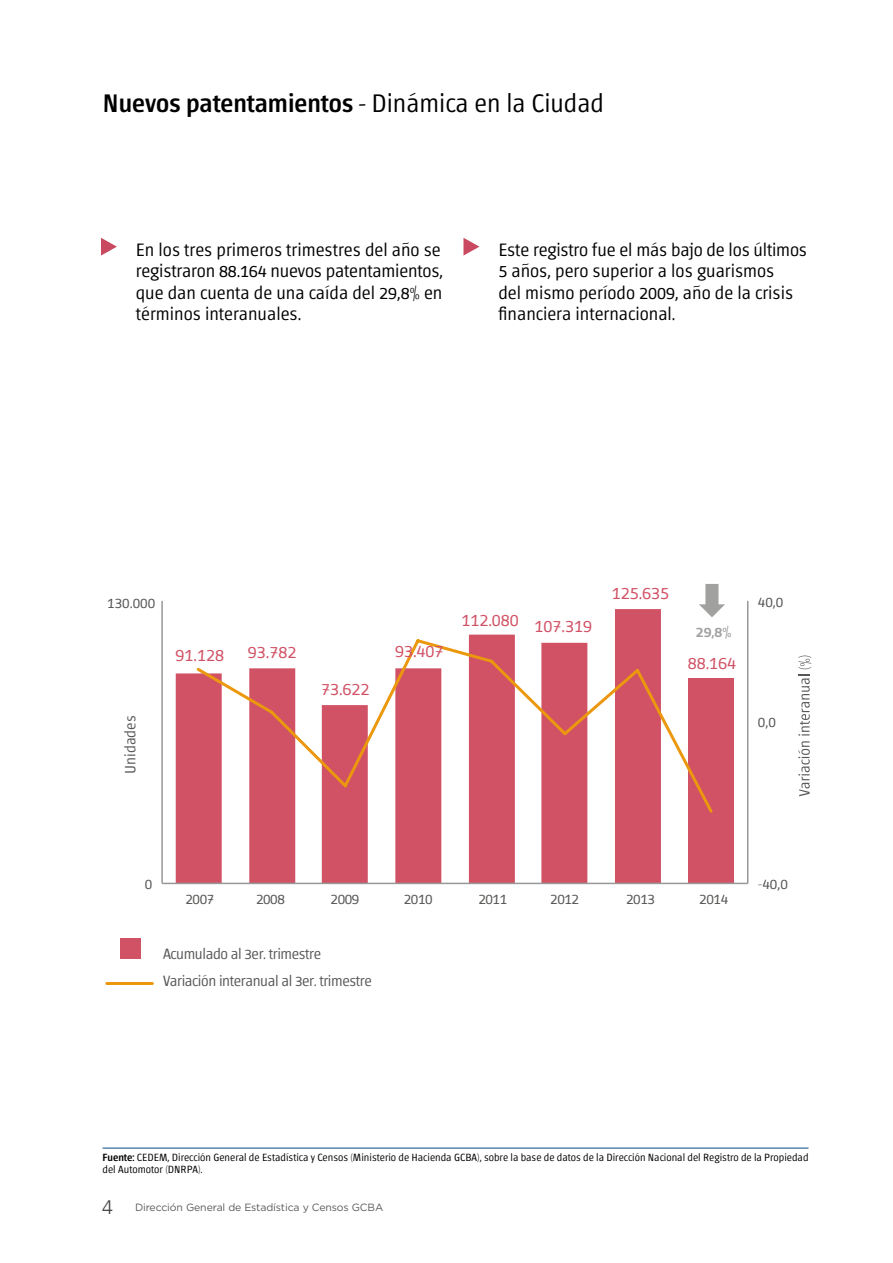
<style>
.page{position:relative;width:893px;height:1263px;background:#fff}
.page>*{position:absolute;margin:0;border:0;box-sizing:border-box;transform-origin:0 0}
.t1{font:500 25.5px "Chaco";color:#000}
.t2{font:300 18px/21.6px "Chaco";color:#000}
.t3{font:300 18px "Chaco";color:#d15265}
.t4{font:300 15px/27.3px "Chaco";letter-spacing:-.025em;color:#575756}
.t5{font:300 15px "Chaco";color:#575756}
.t6{font:500 15px "Chaco";color:#a1a1a0}
.t7{font:300 10.5px/12px "Chaco";color:#000}
.t8{font:10.5px "Gotham";letter-spacing:-.01em;color:#5a5b5d}
.s1{font-weight:300}
.s2{font-weight:500}
.s3{font-family:"Zurich BT";font-weight:300;font-size:19.5px;color:#414042}
</style>
<div class="page">
<hr style="left:103px;top:1148px;width:705px;height:1px;background:#004c83">
<div style="left:688px;top:678px;width:46px;height:205px;background:#d15265"></div>
<svg style="left:176px;top:609px;width:485px;height:274px;fill:#d15265"></svg>
<hr style="left:747px;top:601px;width:1px;height:282px;background:#979898">
<hr style="left:161px;top:601px;width:2px;height:282px;background:#979898">
<hr style="left:162px;top:883px;width:586px;height:1px;background:#979898">
<svg style="left:194px;top:637px;width:519px;height:178px"></svg>
<svg style="left:798px;top:741px;width:12px;height:55px"></svg>
<svg style="left:798px;top:675px;width:12px;height:60px"></svg>
<svg style="left:798px;top:655px;width:13px;height:14px"></svg>
<svg style="left:699px;top:584px;width:26px;height:33px"></svg>
<div style="left:121px;top:939px;width:20px;height:20px;background:#d15265"></div>
<hr style="left:107px;top:982px;width:45px;height:3px;background:#eb980e">
<h1 class="t1" style="left:103px;top:91px;width:503px">Nuevos patentamientos - <span class="s1">Dinámica en la Ciudad</span></h1>
<p class="t2" style="left:136px;top:239px;width:309px">En los tres primeros trimestres del año se registraron 88.164 nuevos patentamientos, que dan cuenta de una caída del 29,8% en términos interanuales.</p>
<p class="t2" style="left:498px;top:239px;width:310px">Este registro fue el más bajo de los últimos 5 años, pero superior a los guarismos<br>del mismo período 2009, año de la crisis financiera internacional.</p>
<p class="t4" style="left:107px;top:590px;width:49px">130.000</p>
<p class="t3" style="left:175px;top:646px;width:50px">91.128</p>
<p class="t3" style="left:248px;top:643px;width:50px">93.782</p>
<p class="t5" style="left:124px;top:774px;width:60px;rotate:-90deg">Unidades</p>
<p class="t3" style="left:321px;top:681px;width:50px">73.622</p>
<p class="t3" style="left:395px;top:643px;width:50px">93.407</p>
<p class="t3" style="left:461px;top:614px;width:132px">112.080 107.319</p>
<p class="t3" style="left:612px;top:585px;width:59px">125.635</p>
<p class="t6" style="left:696px;top:625px;width:37px">29,8%</p>
<p class="t3" style="left:688px;top:655px;width:50px">88.164</p>
<p class="t4" style="left:758px;top:589px;width:27px">40,0</p>
<p class="t4" style="left:758px;top:709px;width:19px">0,0</p>
<p class="t4" style="left:145px;top:871px;width:9px">0</p>
<p class="t4" style="left:758px;top:871px;width:31px">-40,0</p>
<p class="t4" style="left:185px;top:886px;width:30px">2007</p>
<p class="t4" style="left:256px;top:886px;width:30px">2008</p>
<p class="t4" style="left:331px;top:886px;width:30px">2009</p>
<p class="t4" style="left:404px;top:886px;width:30px">2010</p>
<p class="t4" style="left:478px;top:886px;width:30px">2011</p>
<p class="t4" style="left:550px;top:886px;width:30px">2012</p>
<p class="t4" style="left:626px;top:886px;width:30px">2013</p>
<p class="t4" style="left:699px;top:886px;width:30px">2014</p>
<p class="t4" style="left:163px;top:941px;width:210px">Acumulado al 3er. trimestre<br>Variación interanual al 3er. trimestre</p>
<p class="t7" style="left:103px;top:1152px;width:707px"><span class="s2">Fuente:</span> CEDEM, Dirección General de Estadística y Censos (Ministerio de Hacienda GCBA), sobre la base de datos de la Dirección Nacional del Registro de la Propiedad del Automotor (DNRPA).</p>
<p class="t8" style="left:102px;top:1200px;width:283px"><span class="s3">4</span> Dirección General de Estadística y Censos GCBA</p>
</div>
